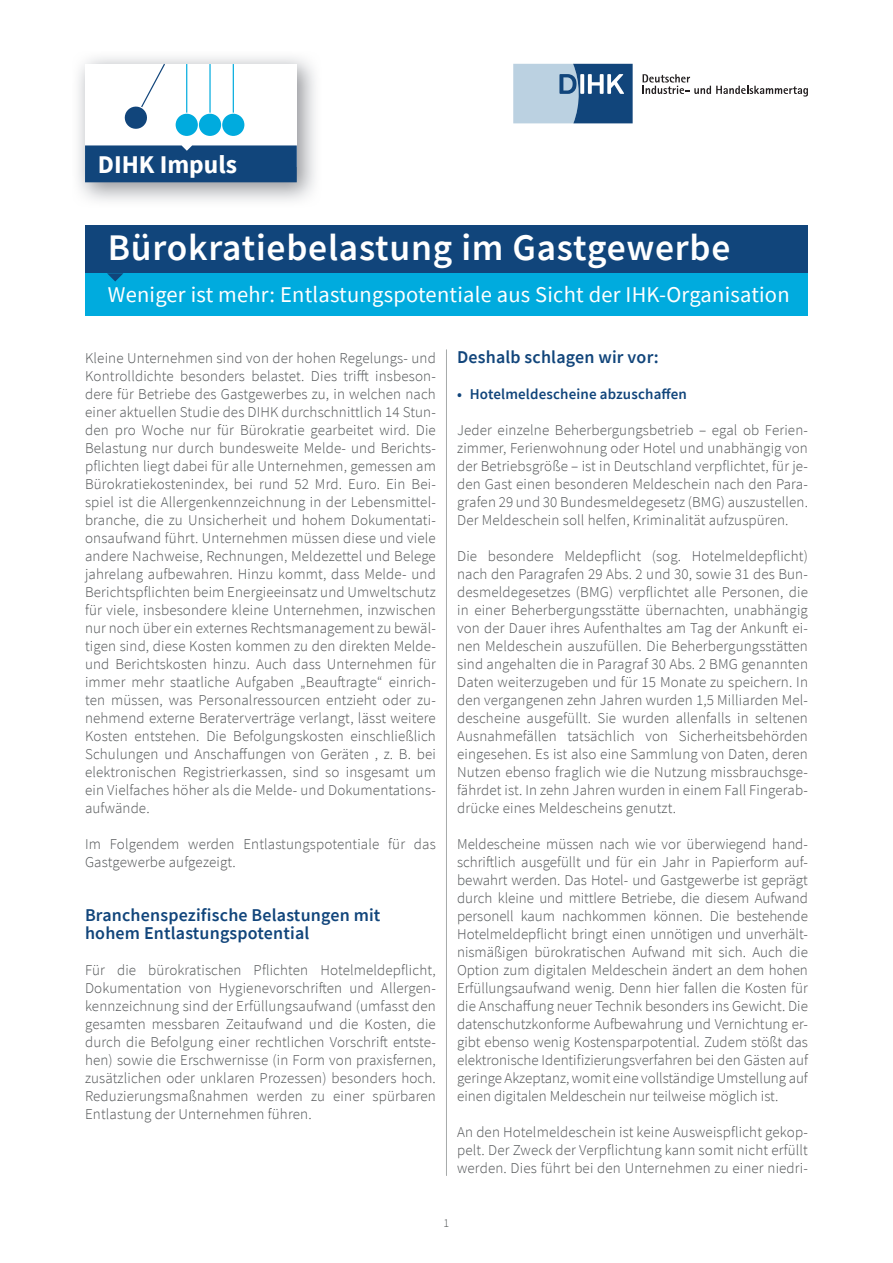
<style>
.page{position:relative;width:893px;height:1263px;background:#fff}
.page>*{position:absolute;margin:0;border:0;box-sizing:border-box;transform-origin:0 0}
.t1{font:600 37.5px "Source Sans Pro";letter-spacing:.02em;color:#fff}
.t2{font:700 25.5px "Source Sans Pro";color:#fff}
.t3{font:22.5px "Source Sans Pro";letter-spacing:.01em;color:#fff}
.t4{font:600 18px/18px "Source Sans Pro";letter-spacing:.01em;color:#11457b}
.t5{font:300 15px/18px "Source Sans Pro";letter-spacing:.01em;color:#4f5254;text-align:justify}
.t6{font:600 15px "Source Sans Pro";letter-spacing:.01em;color:#11457b}
.t7{font:300 12px "Source Sans Pro";color:#4f5254}
</style>
<div class="page">
<div style="left:85px;top:145px;width:212px;height:37px;background:#11457b"></div>
<svg style="left:176px;top:64px;width:68px;height:72px"></svg>
<svg style="left:124px;top:64px;width:41px;height:65px"></svg>
<div style="left:85px;top:225px;width:723px;height:49px;background:#11457b"></div>
<div style="left:85px;top:273px;width:723px;height:43px;background:#00abde"></div>
<svg style="left:107px;top:273px;width:16px;height:8px"></svg>
<hr style="left:446px;top:350px;width:1px;height:825px;background:#a8abab">
<svg style="left:642px;top:74px;width:166px;height:23px"></svg>
<svg style="left:513px;top:64px;width:120px;height:59px;background:#7697b6"></svg>
<h2 class="t2" style="left:98px;top:147px;width:141px">DIHK Impuls</h2>
<h1 class="t1" style="left:108px;top:223px;width:624px">Bürokratiebelastung im Gastgewerbe</h1>
<h3 class="t3" style="left:108px;top:280px;width:683px">Weniger ist mehr: Entlastungspotentiale aus Sicht der IHK-Organisation</h3>
<p class="t5" style="left:85px;top:349px;width:352px">Kleine Unternehmen sind von der hohen Regelungs- und Kontrolldichte besonders belastet. Dies trifft insbeson&shy;dere für Betriebe des Gastgewerbes zu, in welchen nach einer aktuellen Studie des DIHK durchschnittlich 14 Stun&shy;den pro Woche nur für Bürokratie gearbeitet wird. Die Belastung nur durch bundesweite Melde- und Berichts&shy;pflichten liegt dabei für alle Unternehmen, gemessen am Bürokratiekostenindex, bei rund 52 Mrd. Euro. Ein Bei&shy;spiel ist die Allergenkennzeichnung in der Lebensmittel&shy;branche, die zu Unsicherheit und hohem Dokumentati&shy;onsaufwand führt. Unternehmen müssen diese und viele andere Nachweise, Rechnungen, Meldezettel und Belege jahrelang aufbewahren. Hinzu kommt, dass Melde- und Berichtspflichten beim Energieeinsatz und Umweltschutz für viele, insbesondere kleine Unternehmen, inzwischen nur noch über ein externes Rechtsmanagement zu bewäl&shy;tigen sind, diese Kosten kommen zu den direkten Melde&shy;und Berichtskosten hinzu. Auch dass Unternehmen für immer mehr staatliche Aufgaben „Beauftragte“ einrich&shy;ten müssen, was Personalressourcen entzieht oder zu&shy;nehmend externe Beraterverträge verlangt, lässt weitere Kosten entstehen. Die Befolgungskosten einschließlich Schulungen und Anschaffungen von Geräten , z. B. bei elektronischen Registrierkassen, sind so insgesamt um ein Vielfaches höher als die Melde- und Dokumentations&shy;aufwände.</p>
<p class="t5" style="left:85px;top:835px;width:352px">Im Folgendem werden Entlastungspotentiale für das<br>Gastgewerbe aufgezeigt.</p>
<p class="t4" style="left:85px;top:906px;width:297px">Branchenspezifische Belastungen mit hohem Entlastungspotential</p>
<p class="t5" style="left:85px;top:961px;width:352px">Für die bürokratischen Pflichten Hotelmeldepflicht, Dokumentation von Hygienevorschriften und Allergen&shy;kennzeichnung sind der Erfüllungsaufwand (umfasst den gesamten messbaren Zeitaufwand und die Kosten, die durch die Befolgung einer rechtlichen Vorschrift entste&shy;hen) sowie die Erschwernisse (in Form von praxisfernen, zusätzlichen oder unklaren Prozessen) besonders hoch.<br>Reduzierungsmaßnahmen werden zu einer spürbaren Entlastung der Unternehmen führen.</p>
<p class="t4" style="left:457px;top:348px;width:203px">Deshalb schlagen wir vor:</p>
<p class="t6" style="left:457px;top:384px;width:231px">• Hotelmeldescheine abzuschaffen</p>
<p class="t5" style="left:457px;top:421px;width:352px">Jeder einzelne Beherbergungsbetrieb – egal ob Ferien&shy;zimmer, Ferienwohnung oder Hotel und unabhängig von der Betriebsgröße – ist in Deutschland verpflichtet, für je&shy;den Gast einen besonderen Meldeschein nach den Para&shy;grafen 29 und 30 Bundesmeldegesetz (BMG) auszustellen.<br>Der Meldeschein soll helfen, Kriminalität aufzuspüren.</p>
<p class="t5" style="left:457px;top:547px;width:352px">Die besondere Meldepflicht (sog. Hotelmeldepflicht) nach den Paragrafen 29 Abs. 2 und 30, sowie 31 des Bun&shy;desmeldegesetzes (BMG) verpflichtet alle Personen, die in einer Beherbergungsstätte übernachten, unabhängig von der Dauer ihres Aufenthaltes am Tag der Ankunft ei&shy;nen Meldeschein auszufüllen. Die Beherbergungsstätten sind angehalten die in Paragraf 30 Abs. 2 BMG genannten Daten weiterzugeben und für 15 Monate zu speichern. In den vergangenen zehn Jahren wurden 1,5 Milliarden Mel&shy;descheine ausgefüllt. Sie wurden allenfalls in seltenen Ausnahmefällen tatsächlich von Sicherheitsbehörden eingesehen. Es ist also eine Sammlung von Daten, deren Nutzen ebenso fraglich wie die Nutzung missbrauchsge&shy;fährdet ist. In zehn Jahren wurden in einem Fall Fingerab&shy;drücke eines Meldescheins genutzt.</p>
<p class="t5" style="left:457px;top:835px;width:352px">Meldescheine müssen nach wie vor überwiegend hand&shy;schriftlich ausgefüllt und für ein Jahr in Papierform auf&shy;bewahrt werden. Das Hotel- und Gastgewerbe ist geprägt durch kleine und mittlere Betriebe, die diesem Aufwand personell kaum nachkommen können. Die bestehende Hotelmeldepflicht bringt einen unnötigen und unverhält&shy;nismäßigen bürokratischen Aufwand mit sich. Auch die Option zum digitalen Meldeschein ändert an dem hohen Erfüllungsaufwand wenig. Denn hier fallen die Kosten für die Anschaffung neuer Technik besonders ins Gewicht. Die datenschutzkonforme Aufbewahrung und Vernichtung er&shy;gibt ebenso wenig Kostensparpotential. Zudem stößt das elektronische Identifizierungsverfahren bei den Gästen auf geringe Akzeptanz, womit eine vollständige Umstellung auf einen digitalen Meldeschein nur teilweise möglich ist.</p>
<p class="t5" style="left:457px;top:1123px;width:352px">An den Hotelmeldeschein ist keine Ausweispflicht gekop&shy;pelt. Der Zweck der Verpflichtung kann somit nicht erfüllt werden. Dies führt bei den Unternehmen zu einer niedri-</p>
<p class="t7" style="left:444px;top:1216px;width:7px">1</p>
</div>
